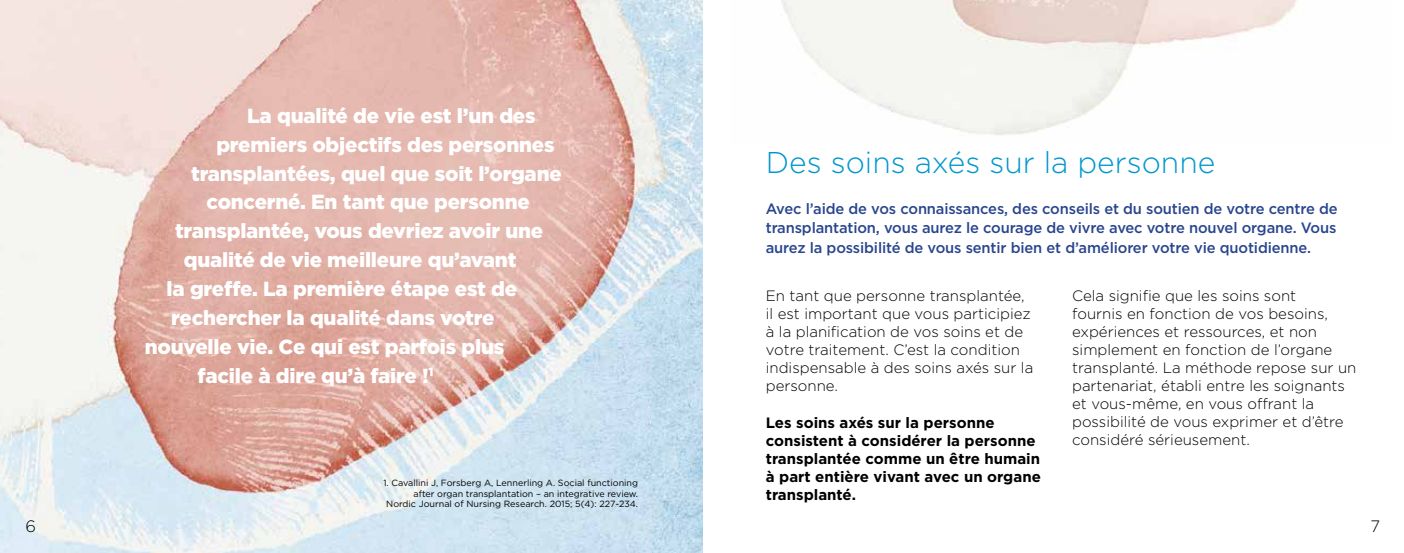
<style>
.page{position:relative;width:1404px;height:553px;background:#fff}
.page>*{position:absolute;margin:0;border:0;box-sizing:border-box;transform-origin:0 0}
.t1{font:300 30px "Gotham";color:#0097cc}
.t2{font:900 20.4px "Gotham";letter-spacing:-.01em;color:#fff}
.t3{font:300 16.5px "Gotham";color:#000}
.t4{font:300 15px/18px "Gotham";color:#000}
.t5{font:500 15px/19.5px "Gotham";letter-spacing:-.01em;color:#29458e;text-align:justify}
.t6{font:700 15px/18px "Gotham";color:#000}
.t7{font:9px/10.8px "Gotham";color:#000;text-align:right}
</style>
<div class="page">
<img style="left:781px;top:0;width:516px;height:136px">
<img style="left:0;top:0;width:702px;height:553px">
<h2 class="t2" style="left:247px;top:101px;width:290px">La qualité de vie est l’un des</h2>
<h2 class="t2" style="left:216px;top:130px;width:339px">premiers objectifs des personnes</h2>
<h2 class="t2" style="left:191px;top:159px;width:372px">transplantées, quel que soit l’organe</h2>
<h2 class="t2" style="left:206px;top:188px;width:325px">concerné. En tant que personne</h2>
<h2 class="t2" style="left:175px;top:217px;width:369px">transplantée, vous devriez avoir une</h2>
<h2 class="t2" style="left:184px;top:246px;width:334px">qualité de vie meilleure qu’avant</h2>
<h2 class="t2" style="left:167px;top:275px;width:352px">la greffe. La première étape est de</h2>
<h2 class="t2" style="left:171px;top:304px;width:325px">rechercher la qualité dans votre</h2>
<h2 class="t2" style="left:145px;top:333px;width:361px">nouvelle vie. Ce qui est parfois plus</h2>
<h2 class="t2" style="left:198px;top:362px;width:237px">facile à dire qu’à faire !<sup>1</sup></h2>
<p class="t7" style="left:383px;top:477px;width:256px">1. Cavallini J, Forsberg A, Lennerling A. Social functioning after organ transplantation – an integrative review.<br>Nordic Journal of Nursing Research. 2015; 5(4): 227-234.</p>
<h1 class="t1" style="left:765px;top:143px;width:451px">Des soins axés sur la personne</h1>
<p class="t5" style="left:765px;top:198px;width:573px">Avec l’aide de vos connaissances, des conseils et du soutien de votre centre de transplantation, vous aurez le courage de vivre avec votre nouvel organe. Vous aurez la possibilité de vous sentir bien et d’améliorer votre vie quotidienne.</p>
<p class="t4" style="left:765px;top:286px;width:269px">En tant que personne transplantée, il est important que vous participiez à la planification de vos soins et de votre traitement. C’est la condition indispensable à des soins axés sur la personne.</p>
<p class="t6" style="left:765px;top:414px;width:276px">Les soins axés sur la personne consistent à considérer la personne transplantée comme un être humain à part entière vivant avec un organe transplanté.</p>
<p class="t4" style="left:1071px;top:286px;width:286px">Cela signifie que les soins sont<br>fournis en fonction de vos besoins, expériences et ressources, et non simplement en fonction de l’organe transplanté. La méthode repose sur un partenariat, établi entre les soignants et vous-même, en vous offrant la possibilité de vous exprimer et d’être considéré sérieusement.</p>
<p class="t3" style="left:26px;top:516px;width:12px">6</p>
<p class="t3" style="left:1370px;top:516px;width:11px">7</p>
</div>
